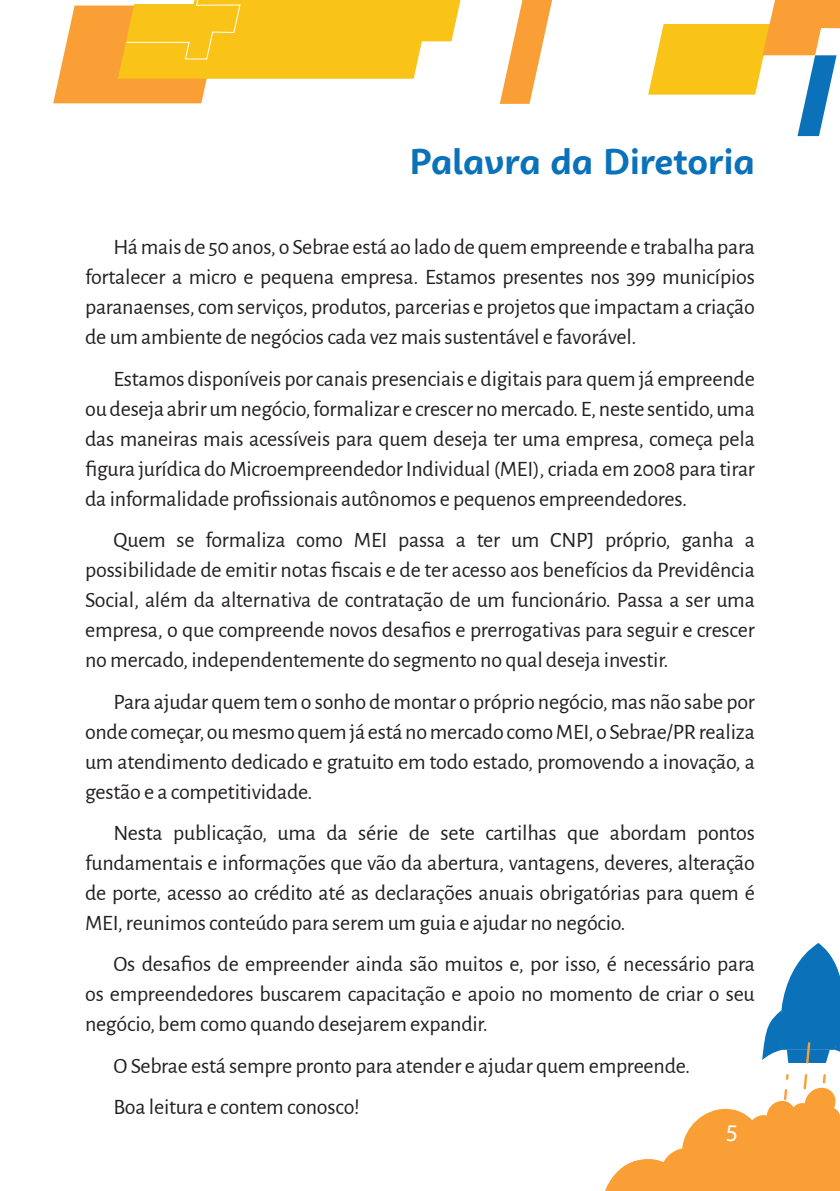
<style>
.page{position:relative;width:840px;height:1191px;background:#fff}
.page>*{position:absolute;margin:0;border:0;box-sizing:border-box;transform-origin:0 0}
.Sub_titulo_primarios{font:700 36px "Campuni";color:#0b72ba}
.t1{font:24px "Myriad Pro";color:#fff}
.texto{font:22px/30px "Alegreya Sans";letter-spacing:-.01em;color:#231f20;text-align:justify}
</style>
<div class="page">
<svg style="left:605px;top:943px;width:234px;height:248px"></svg>
<svg style="left:648px;top:0;width:191px;height:136px"></svg>
<svg style="left:499px;top:0;width:53px;height:104px"></svg>
<svg style="left:53px;top:0;width:407px;height:103px"></svg>
<p class="Sub_titulo_primarios" style="left:409px;top:138px;width:346px">Palavra da Diretoria</p>
<p class="texto" style="left:85px;top:231px;width:670px;text-indent:28px">Há mais de 50 anos, o Sebrae está ao lado de quem empreende e trabalha para fortalecer a micro e pequena empresa. Estamos presentes nos 399 municípios paranaenses, com serviços, produtos, parcerias e projetos que impactam a criação de um ambiente de negócios cada vez mais sustentável e favorável.</p>
<p class="texto" style="left:85px;top:362px;width:670px;text-indent:28px">Estamos disponíveis por canais presenciais e digitais para quem já empreende ou deseja abrir um negócio, formalizar e crescer no mercado. E, neste sentido, uma das maneiras mais acessíveis para quem deseja ter uma empresa, começa pela figura jurídica do Microempreendedor Individual (MEI), criada em 2008 para tirar da informalidade profissionais autônomos e pequenos empreendedores.</p>
<p class="texto" style="left:85px;top:524px;width:670px;text-indent:28px">Quem se formaliza como MEI passa a ter um CNPJ próprio, ganha a possibilidade de emitir notas fiscais e de ter acesso aos benefícios da Previdência Social, além da alternativa de contratação de um funcionário. Passa a ser uma empresa, o que compreende novos desafios e prerrogativas para seguir e crescer no mercado, independentemente do segmento no qual deseja investir.</p>
<p class="texto" style="left:85px;top:685px;width:670px;text-indent:28px">Para ajudar quem tem o sonho de montar o próprio negócio, mas não sabe por onde começar, ou mesmo quem já está no mercado como MEI, o Sebrae/PR realiza um atendimento dedicado e gratuito em todo estado, promovendo a inovação, a gestão e a competitividade.</p>
<p class="texto" style="left:85px;top:816px;width:670px;text-indent:28px">Nesta publicação, uma da série de sete cartilhas que abordam pontos fundamentais e informações que vão da abertura, vantagens, deveres, alteração de porte, acesso ao crédito até as declarações anuais obrigatórias para quem é MEI, reunimos conteúdo para serem um guia e ajudar no negócio.</p>
<p class="texto" style="left:85px;top:948px;width:670px;text-indent:28px">Os desafios de empreender ainda são muitos e, por isso, é necessário para os empreendedores buscarem capacitação e apoio no momento de criar o seu negócio, bem como quando desejarem expandir.</p>
<p class="texto" style="left:113px;top:1049px;width:578px">O Sebrae está sempre pronto para atender e ajudar quem empreende.</p>
<p class="texto" style="left:113px;top:1090px;width:248px">Boa leitura e contem conosco!</p>
<p class="t1" style="left:725px;top:1118px;width:14px">5</p>
</div>
